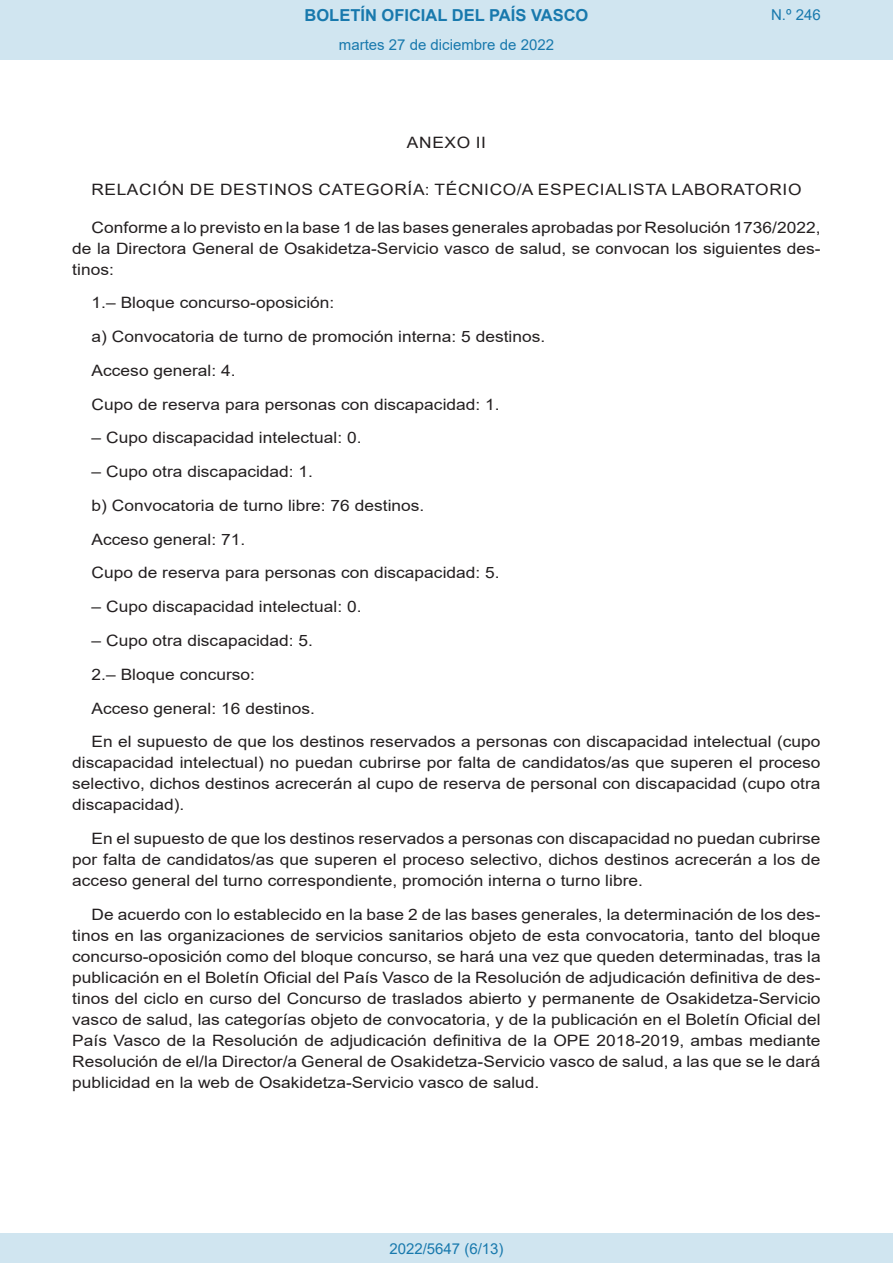
<style>
.page{position:relative;width:893px;height:1263px;background:#fff}
.page>*{position:absolute;margin:0;border:0;box-sizing:border-box;transform-origin:0 0}
.t1{font:700 16.5px "Arial";color:#1879ad}
.BOPVDetalle{font:15.6px/21px "Arial";color:#231f20;text-align:justify;scale:1.11 1}
.BOPVClave{font:15.6px "Arial";letter-spacing:.035em;color:#231f20;scale:1.11 1}
.Paginacion_Centro{font:15px "Arial";color:#1879ad}
</style>
<div class="page">
<div style="left:0;top:0;width:893px;height:60px;background:#d0e5f0"></div>
<div style="left:0;top:1233px;width:893px;height:30px;background:#d0e5f0"></div>
<p class="t1" style="left:305px;top:3px;width:285px">BOLETÍN OFICIAL DEL PAÍS VASCO</p>
<p class="Paginacion_Centro" style="left:339px;top:35px;width:217px">martes 27 de diciembre de 2022</p>
<p class="Paginacion_Centro" style="left:771px;top:5px;width:51px">N.º 246</p>
<p class="BOPVClave" style="left:407px;top:132px;width:73px">ANEXO II</p>
<p class="BOPVClave" style="left:91px;top:178px;width:641px">RELACIÓN DE DESTINOS CATEGORÍA: TÉCNICO/A ESPECIALISTA LABORATORIO</p>
<p class="BOPVDetalle" style="left:72px;top:217px;width:676px;text-indent:19px">Conforme a lo previsto en la base 1 de las bases generales aprobadas por Resolución 1736/2022, de la Directora General de Osakidetza-Servicio vasco de salud, se convocan los siguientes des&shy;tinos:</p>
<p class="BOPVDetalle" style="left:92px;top:292px;width:220px">1.– Bloque concurso-oposición:</p>
<p class="BOPVDetalle" style="left:92px;top:326px;width:410px">a) Convocatoria de turno de promoción interna: 5 destinos.</p>
<p class="BOPVDetalle" style="left:92px;top:360px;width:131px">Acceso general: 4.</p>
<p class="BOPVDetalle" style="left:92px;top:394px;width:369px">Cupo de reserva para personas con discapacidad: 1.</p>
<p class="BOPVDetalle" style="left:92px;top:427px;width:245px">– Cupo discapacidad intelectual: 0.</p>
<p class="BOPVDetalle" style="left:92px;top:461px;width:201px">– Cupo otra discapacidad: 1.</p>
<p class="BOPVDetalle" style="left:92px;top:495px;width:301px">b) Convocatoria de turno libre: 76 destinos.</p>
<p class="BOPVDetalle" style="left:92px;top:529px;width:140px">Acceso general: 71.</p>
<p class="BOPVDetalle" style="left:92px;top:562px;width:369px">Cupo de reserva para personas con discapacidad: 5.</p>
<p class="BOPVDetalle" style="left:92px;top:596px;width:245px">– Cupo discapacidad intelectual: 0.</p>
<p class="BOPVDetalle" style="left:92px;top:630px;width:201px">– Cupo otra discapacidad: 5.</p>
<p class="BOPVDetalle" style="left:92px;top:664px;width:149px">2.– Bloque concurso:</p>
<p class="BOPVDetalle" style="left:92px;top:697px;width:203px">Acceso general: 16 destinos.</p>
<p class="BOPVDetalle" style="left:72px;top:731px;width:676px;text-indent:19px">En el supuesto de que los destinos reservados a personas con discapacidad intelectual (cupo discapacidad intelectual) no puedan cubrirse por falta de candidatos/as que superen el proceso selectivo, dichos destinos acrecerán al cupo de reserva de personal con discapacidad (cupo otra discapacidad).</p>
<p class="BOPVDetalle" style="left:72px;top:828px;width:676px;text-indent:19px">En el supuesto de que los destinos reservados a personas con discapacidad no puedan cubrirse por falta de candidatos/as que superen el proceso selectivo, dichos destinos acrecerán a los de acceso general del turno correspondiente, promoción interna o turno libre.</p>
<p class="BOPVDetalle" style="left:72px;top:904px;width:676px;text-indent:19px">De acuerdo con lo establecido en la base 2 de las bases generales, la determinación de los des&shy;tinos en las organizaciones de servicios sanitarios objeto de esta convocatoria, tanto del bloque concurso-oposición como del bloque concurso, se hará una vez que queden determinadas, tras la publicación en el Boletín Oficial del País Vasco de la Resolución de adjudicación definitiva de des&shy;tinos del ciclo en curso del Concurso de traslados abierto y permanente de Osakidetza-Servicio vasco de salud, las categorías objeto de convocatoria, y de la publicación en el Boletín Oficial del País Vasco de la Resolución de adjudicación definitiva de la OPE 2018-2019, ambas mediante Resolución de el/la Director/a General de Osakidetza-Servicio vasco de salud, a las que se le dará publicidad en la web de Osakidetza-Servicio vasco de salud.</p>
<p class="Paginacion_Centro" style="left:389px;top:1238px;width:116px">2022/5647 (6/13)</p>
</div>
